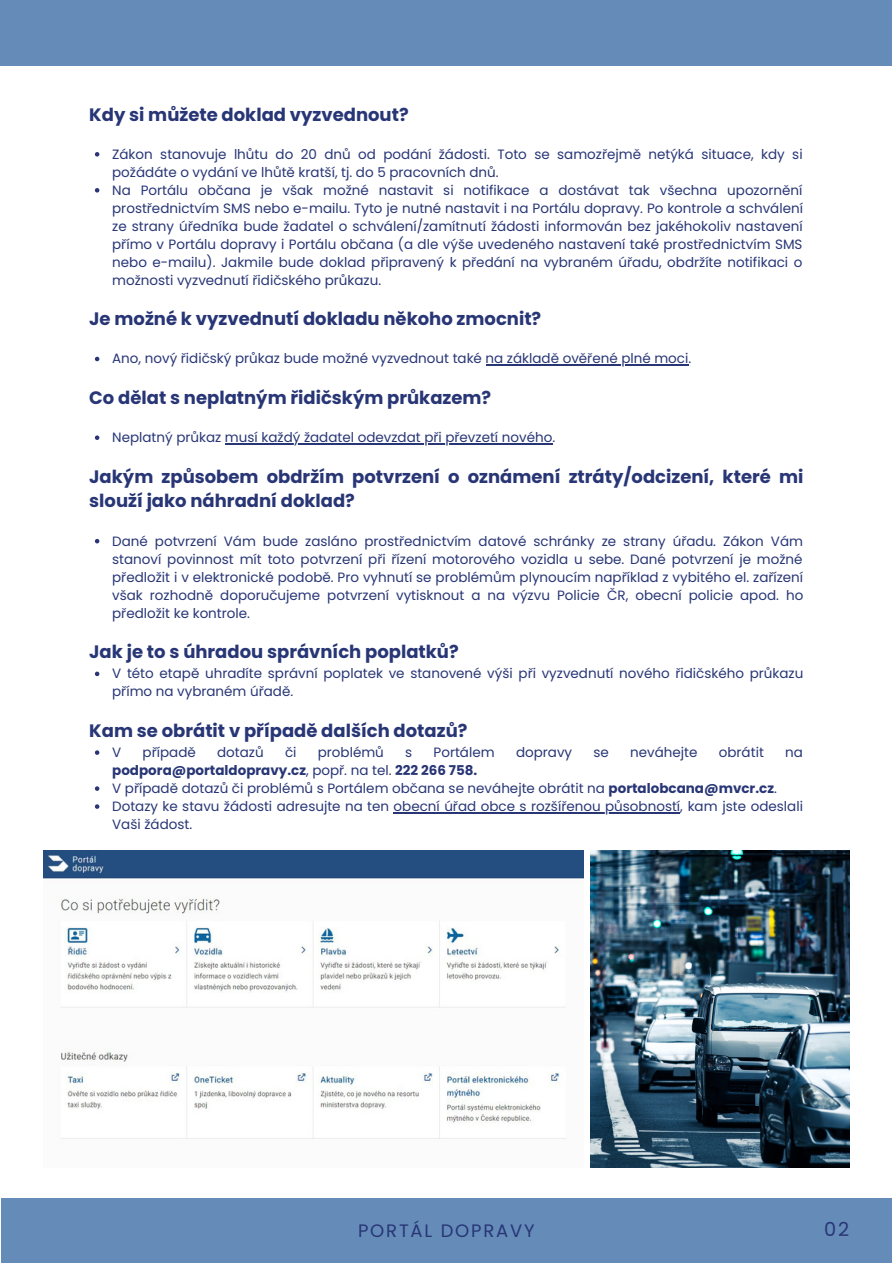
<style>
.page{position:relative;width:893px;height:1264px;background:#fff}
.page>*{position:absolute;margin:0;border:0;box-sizing:border-box;transform-origin:0 0}
.t1{font:19.2px "Poppins";color:#283676}
.t2{font:700 18px/24.8px "Poppins";color:#283676}
.t3{font:18px "Poppins";letter-spacing:.1em;color:#283676}
.t4{font:13.5px/18px "Poppins";color:#283676}
.s1{font-weight:700}
</style>
<div class="page">
<div style="left:1px;top:1198px;width:891px;height:64px;background:#658bb9"></div>
<div style="left:0;top:0;width:891px;height:65px;background:#658bb9"></div>
<img style="left:44px;top:850px;width:539px;height:289px">
<img style="left:44px;top:850px;width:67px;height:26px">
<img style="left:590px;top:850px;width:259px;height:317px">
<svg style="left:95px;top:152px;width:4px;height:4px"></svg>
<svg style="left:95px;top:188px;width:4px;height:4px"></svg>
<svg style="left:95px;top:357px;width:4px;height:4px"></svg>
<hr style="left:485px;top:364px;width:203px;height:2px;background:#283676">
<svg style="left:95px;top:435px;width:4px;height:5px"></svg>
<hr style="left:225px;top:443px;width:327px;height:1px;background:#283676">
<svg style="left:95px;top:539px;width:4px;height:4px"></svg>
<svg style="left:95px;top:671px;width:4px;height:5px"></svg>
<svg style="left:95px;top:750px;width:4px;height:4px"></svg>
<svg style="left:95px;top:786px;width:4px;height:4px"></svg>
<svg style="left:95px;top:804px;width:4px;height:4px"></svg>
<hr style="left:393px;top:812px;width:287px;height:1px;background:#283676">
<h2 class="t2" style="left:89px;top:102px;width:321px">Kdy si můžete doklad vyzvednout?</h2>
<p class="t4" style="left:112px;top:145px;width:692px">Zákon stanovuje lhůtu do 20 dnů od podání žádosti. Toto se samozřejmě netýká situace, kdy si požádáte o vydání ve lhůtě kratší, tj. do 5 pracovních dnů.<br>Na Portálu občana je však možné nastavit si notifikace a dostávat tak všechna upozornění prostřednictvím SMS nebo e-mailu. Tyto je nutné nastavit i na Portálu dopravy. Po kontrole a schválení ze strany úředníka bude žadatel o schválení/zamítnutí žádosti informován bez jakéhokoliv nastavení přímo v Portálu dopravy i Portálu občana (a dle výše uvedeného nastavení také prostřednictvím SMS nebo e-mailu). Jakmile bude doklad připravený k předání na vybraném úřadu, obdržíte notifikaci o možnosti vyzvednutí řidičského průkazu.</p>
<h2 class="t2" style="left:89px;top:306px;width:453px">Je možné k vyzvednutí dokladu někoho zmocnit?</h2>
<p class="t4" style="left:112px;top:350px;width:580px">Ano, nový řidičský průkaz bude možné vyzvednout také na základě ověřené plné moci.</p>
<h2 class="t2" style="left:89px;top:385px;width:403px">Co dělat s neplatným řidičským průkazem?</h2>
<p class="t4" style="left:112px;top:428px;width:444px">Neplatný průkaz musí každý žadatel odevzdat při převzetí nového.</p>
<h2 class="t2" style="left:89px;top:464px;width:715px">Jakým způsobem obdržím potvrzení o oznámení ztráty/odcizení, které mi slouží jako náhradní doklad?</h2>
<p class="t4" style="left:112px;top:532px;width:692px;text-align:justify">Dané potvrzení Vám bude zasláno prostřednictvím datové schránky ze strany úřadu. Zákon Vám stanoví povinnost mít toto potvrzení při řízení motorového vozidla u sebe. Dané potvrzení je možné předložit i v elektronické podobě. Pro vyhnutí se problémům plynoucím například z vybitého el. zařízení však rozhodně doporučujeme potvrzení vytisknout a na výzvu Policie ČR, obecní policie apod. ho předložit ke kontrole.</p>
<h2 class="t2" style="left:89px;top:639px;width:371px">Jak je to s úhradou správních poplatků?</h2>
<p class="t4" style="left:112px;top:664px;width:692px">V této etapě uhradíte správní poplatek ve stanovené výši při vyzvednutí nového řidičského průkazu přímo na vybraném úřadě.</p>
<h2 class="t2" style="left:89px;top:718px;width:379px">Kam se obrátit v případě dalších dotazů?</h2>
<p class="t4" style="left:112px;top:743px;width:11px">V</p>
<p class="t4" style="left:143px;top:743px;width:55px">případě</p>
<p class="t4" style="left:217px;top:743px;width:48px">dotazů</p>
<p class="t4" style="left:285px;top:743px;width:13px">či</p>
<p class="t4" style="left:318px;top:743px;width:68px">problémů</p>
<p class="t4" style="left:405px;top:743px;width:9px">s</p>
<p class="t4" style="left:433px;top:743px;width:63px">Portálem</p>
<p class="t4" style="left:516px;top:743px;width:58px">dopravy</p>
<p class="t4" style="left:593px;top:743px;width:17px">se</p>
<p class="t4" style="left:630px;top:743px;width:69px">neváhejte</p>
<p class="t4" style="left:718px;top:743px;width:47px">obrátit</p>
<p class="t4" style="left:785px;top:743px;width:19px">na</p>
<p class="t4" style="left:112px;top:761px;width:692px"><span class="s1">podpora@portaldopravy.cz</span>, popř. na tel. <span class="s1">222 266 758.<br></span>V případě dotazů či problémů s Portálem občana se neváhejte obrátit na <span class="s1">portalobcana@mvcr.cz</span>.<br>Dotazy ke stavu žádosti adresujte na ten obecní úřad obce s rozšířenou působností, kam jste odeslali Vaši žádost.</p>
<h2 class="t3" style="left:358px;top:1217px;width:178px">PORTÁL DOPRAVY</h2>
<h1 class="t1" style="left:824px;top:1216px;width:27px">02</h1>
</div>
